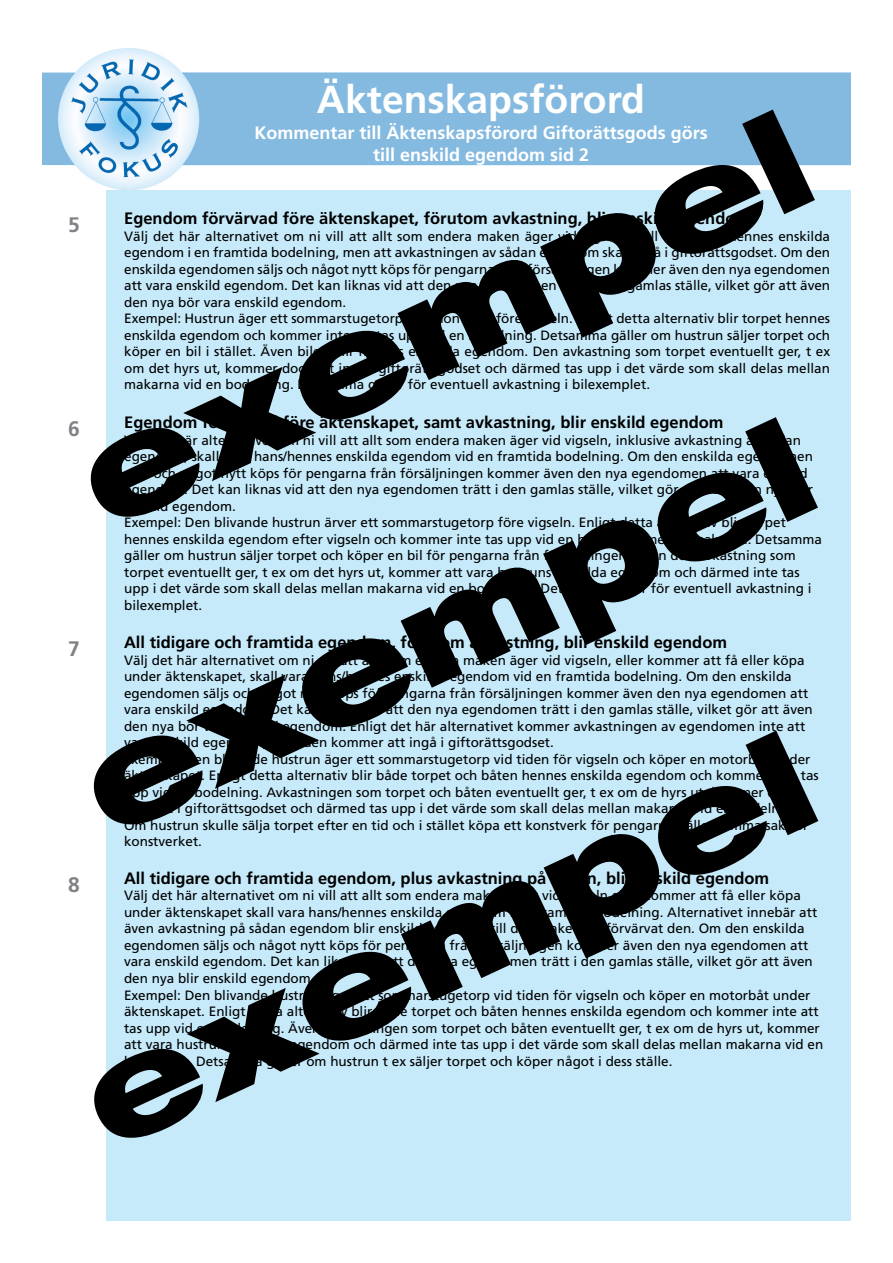
<style>
.page{position:relative;width:893px;height:1263px;background:#fff}
.page>*{position:absolute;margin:0;border:0;box-sizing:border-box;transform-origin:0 0}
.t1{font:900 expanded 135px "Helvetica Neue";color:#000}
.pageHeaderWhite{font:700 39px "Frutiger";color:#fff}
.paragraphNbr{font:700 21px "Frutiger";color:#808285}
.t2{font:700 18px "Frutiger";color:#fff}
.t3{font:700 16.5px "Frutiger";color:#000}
.t4{font:13.5px/16.5px "Frutiger";color:#000}
</style>
<div class="page">
<div style="left:106px;top:190px;width:744px;height:1030px;background:#c6eafa"></div>
<img style="left:43px;top:48px;width:807px;height:142px">
<p class="pageHeaderWhite" style="left:317px;top:76px;width:329px">Äktenskapsförord</p>
<h1 class="t1" style="left:49px;top:407px;width:791px;rotate:-25deg">exempel</h1>
<p class="t2" style="left:254px;top:122px;width:455px">Kommentar till Äktenskapsförord Giftorättsgods görs</p>
<p class="t2" style="left:373px;top:144px;width:218px">till enskild egendom sid 2</p>
<p class="t3" style="left:124px;top:209px;width:627px">Egendom förvärvad före äktenskapet, förutom avkastning, blir enskild egendom</p>
<p class="t4" style="left:124px;top:228px;width:707px;text-align:justify">Välj det här alternativet om ni vill att allt som endera maken äger vid vigseln skall vara hans/hennes enskilda egendom i en framtida bodelning, men att avkastningen av sådan egendom skall ingå i giftorättsgodset. Om den enskilda egendomen säljs och något nytt köps för pengarna från försäljningen kommer även den nya egendomen att vara enskild egendom. Det kan liknas vid att den nya egendomen trätt i den gamlas ställe, vilket gör att även den nya bör vara enskild egendom.</p>
<p class="t4" style="left:124px;top:310px;width:707px;text-align:justify">Exempel: Hustrun äger ett sommarstugetorp som hon köpt före vigseln. Enligt detta alternativ blir torpet hennes enskilda egendom och kommer inte att tas upp vid en bodelning. Detsamma gäller om hustrun säljer torpet och köper en bil i stället. Även bilen blir hennes enskilda egendom. Den avkastning som torpet eventuellt ger, t ex om det hyrs ut, kommer dock att ingå i giftorättsgodset och därmed tas upp i det värde som skall delas mellan makarna vid en bodelning. Detsamma gäller för eventuell avkastning i bilexemplet.</p>
<p class="paragraphNbr" style="left:68px;top:213px;width:13px">5</p>
<p class="paragraphNbr" style="left:68px;top:417px;width:13px">6</p>
<p class="t3" style="left:124px;top:413px;width:601px">Egendom förvärvad före äktenskapet, samt avkastning, blir enskild egendom</p>
<p class="t4" style="left:124px;top:432px;width:690px">Välj det här alternativet om ni vill att allt som endera maken äger vid vigseln, inklusive avkastning av sådan egendom, skall vara hans/hennes enskilda egendom vid en framtida bodelning. Om den enskilda egendomen säljs och något nytt köps för pengarna från försäljningen kommer även den nya egendomen att vara enskild egendom. Det kan liknas vid att den nya egendomen trätt i den gamlas ställe, vilket gör att även den nya blir enskild egendom.</p>
<p class="t4" style="left:124px;top:514px;width:699px">Exempel: Den blivande hustrun ärver ett sommarstugetorp före vigseln. Enligt detta alternativ blir torpet hennes enskilda egendom efter vigseln och kommer inte tas upp vid en bodelning mellan makarna. Detsamma gäller om hustrun säljer torpet och köper en bil för pengarna från försäljningen. Även den avkastning som torpet eventuellt ger, t ex om det hyrs ut, kommer att vara hustruns enskilda egendom och därmed inte tas upp i det värde som skall delas mellan makarna vid en bodelning. Detsamma gäller för eventuell avkastning i bilexemplet.</p>
<h1 class="t1" style="left:52px;top:714px;width:791px;rotate:-25deg">exempel</h1>
<p class="paragraphNbr" style="left:68px;top:637px;width:13px">7</p>
<p class="t3" style="left:124px;top:633px;width:605px">All tidigare och framtida egendom, förutom avkastning, blir enskild egendom</p>
<p class="t4" style="left:124px;top:652px;width:690px">Välj det här alternativet om ni vill att allt som endera maken äger vid vigseln, eller kommer att få eller köpa under äktenskapet, skall vara hans/hennes enskilda egendom vid en framtida bodelning. Om den enskilda egendomen säljs och något nytt köps för pengarna från försäljningen kommer även den nya egendomen att vara enskild egendom. Det kan liknas vid att den nya egendomen trätt i den gamlas ställe, vilket gör att även den nya bör vara enskild egendom. Enligt det här alternativet kommer avkastningen av egendomen inte att vara enskild egendom, utan den kommer att ingå i giftorättsgodset.</p>
<p class="t4" style="left:124px;top:751px;width:696px">Exempel: Den blivande hustrun äger ett sommarstugetorp vid tiden för vigseln och köper en motorbåt under äktenskapet. Enligt detta alternativ blir både torpet och båten hennes enskilda egendom och kommer inte tas upp vid en bodelning. Avkastningen som torpet och båten eventuellt ger, t ex om de hyrs ut, kommer dock att ingå i giftorättsgodset och därmed tas upp i det värde som skall delas mellan makarna vid en bodelning.<br>Om hustrun skulle sälja torpet efter en tid och i stället köpa ett konstverk för pengarna gäller samma sak för konstverket.</p>
<p class="paragraphNbr" style="left:68px;top:872px;width:13px">8</p>
<p class="t3" style="left:124px;top:868px;width:647px">All tidigare och framtida egendom, plus avkastning på sådan, blir enskild egendom</p>
<p class="t4" style="left:124px;top:887px;width:695px">Välj det här alternativet om ni vill att allt som endera maken äger vid vigseln eller kommer att få eller köpa under äktenskapet skall vara hans/hennes enskilda egendom i en framtida bodelning. Alternativet innebär att även avkastning på sådan egendom blir enskild egendom till den make som förvärvat den. Om den enskilda egendomen säljs och något nytt köps för pengarna från försäljningen kommer även den nya egendomen att vara enskild egendom. Det kan liknas vid att den nya egendomen trätt i den gamlas ställe, vilket gör att även den nya blir enskild egendom.</p>
<p class="t4" style="left:124px;top:986px;width:701px">Exempel: Den blivande hustrun äger ett sommarstugetorp vid tiden för vigseln och köper en motorbåt under äktenskapet. Enligt detta alternativ blir både torpet och båten hennes enskilda egendom och kommer inte att tas upp vid en bodelning. Även avkastningen som torpet och båten eventuellt ger, t ex om de hyrs ut, kommer att vara hustruns enskilda egendom och därmed inte tas upp i det värde som skall delas mellan makarna vid en bodelning. Detsamma gäller om hustrun t ex säljer torpet och köper något i dess ställe.</p>
<h1 class="t1" style="left:52px;top:1027px;width:791px;rotate:-25deg">exempel</h1>
</div>
